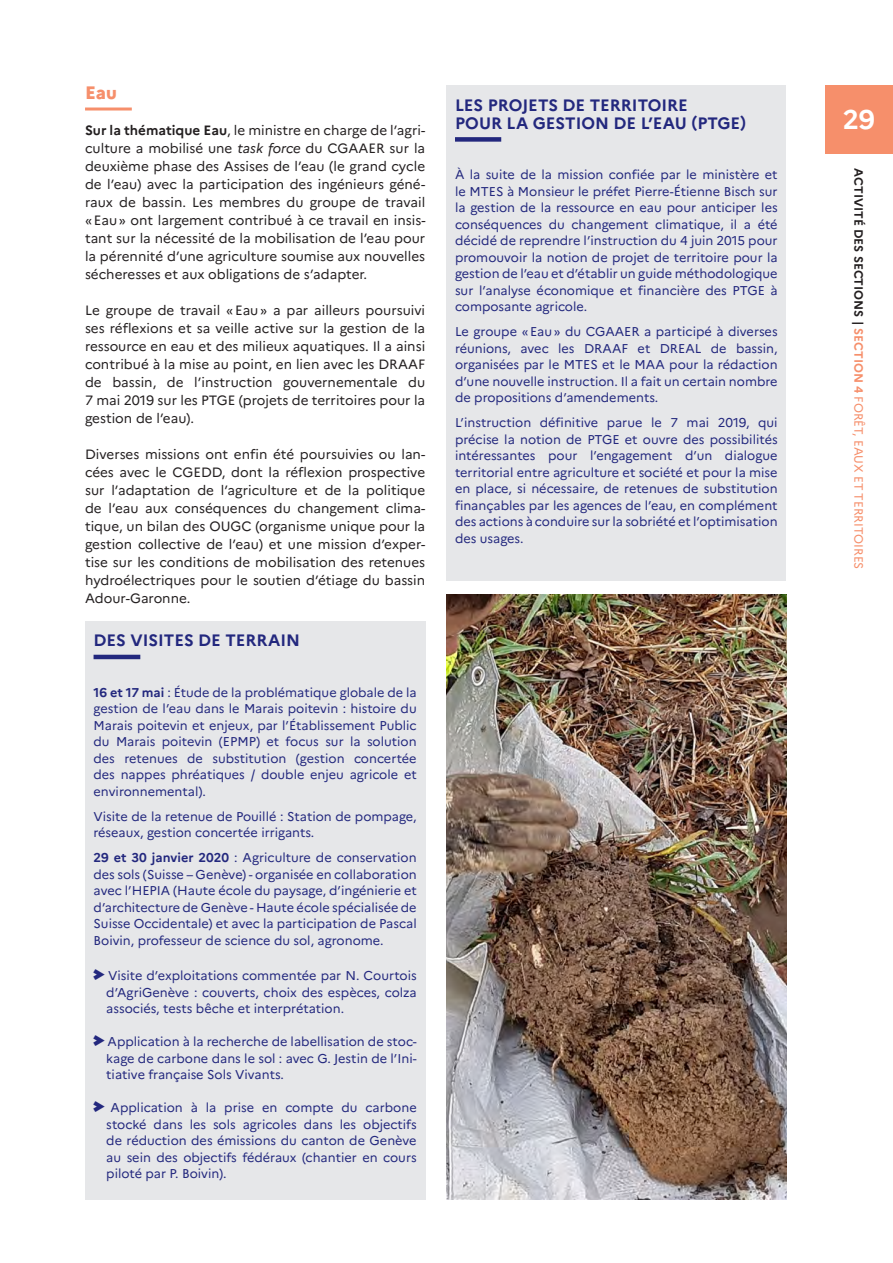
<style>
.page{position:relative;width:893px;height:1263px;background:#fff}
.page>*{position:absolute;margin:0;border:0;box-sizing:border-box;transform-origin:0 0}
.t1{font:700 27px "Marianne";color:#fff}
._03_Inter_Rose{font:800 18px "Marianne";color:#f68f6b}
.titre_encadre{font:700 16.5px/18px "Marianne";color:#23287e}
._07_TEXTE_COURANT{font:13.5px/18px "Marianne";color:#231f20;text-align:justify}
.Encadré_-_Texte_bleu{font:12.75px/16.5px "Marianne";color:#23287e;text-align:justify}
.texte_encadre_retrai{font:12.75px/16.5px "Marianne";color:#23287e;text-align:justify}
.t2{font:12px "Marianne";color:#f68f6b}
.s1{font-weight:700}
.s2{font-style:italic}
.s3{font-family:"Arrowstfb";font-size:13.5px}
.s4{font-weight:700;color:#231f20}
</style>
<div class="page">
<div style="left:825px;top:85px;width:68px;height:68px;background:#f68f6b"></div>
<hr style="left:85px;top:108px;width:47px;height:3px;background:#f68f6b">
<div style="left:446px;top:86px;width:340px;height:494px;background:#e6e7e9"></div>
<div style="left:455px;top:137px;width:46px;height:5px;background:#23287e"></div>
<div style="left:85px;top:621px;width:340px;height:578px;background:#e6e7e9"></div>
<hr style="left:94px;top:655px;width:46px;height:4px;background:#23287e">
<img style="left:446px;top:594px;width:341px;height:605px">
<p class="_03_Inter_Rose" style="left:85px;top:82px;width:33px">Eau</p>
<p class="_07_TEXTE_COURANT" style="left:85px;top:121px;width:342px"><span class="s1">Sur la thématique Eau</span>, le ministre en charge de l’agri&shy;culture a mobilisé une <span class="s2">task force</span> du CGAAER sur la deuxième phase des Assises de l’eau (le grand cycle de l’eau) avec la participation des ingénieurs géné&shy;raux de bassin. Les membres du groupe de travail «Eau» ont largement contribué à ce travail en insis&shy;tant sur la nécessité de la mobilisation de l’eau pour la pérennité d’une agriculture soumise aux nouvelles sécheresses et aux obligations de s’adapter.</p>
<p class="_07_TEXTE_COURANT" style="left:85px;top:301px;width:342px">Le groupe de travail «Eau» a par ailleurs poursuivi ses réflexions et sa veille active sur la gestion de la ressource en eau et des milieux aquatiques. Il a ainsi contribué à la mise au point, en lien avec les DRAAF de bassin, de l’instruction gouvernementale du 7 mai 2019 sur les PTGE (projets de territoires pour la gestion de l’eau).</p>
<p class="_07_TEXTE_COURANT" style="left:85px;top:445px;width:342px">Diverses missions ont enfin été poursuivies ou lan&shy;cées avec le CGEDD, dont la réflexion prospective sur l’adaptation de l’agriculture et de la politique de l’eau aux conséquences du changement clima&shy;tique, un bilan des OUGC (organisme unique pour la gestion collective de l’eau) et une mission d’exper&shy;tise sur les conditions de mobilisation des retenues hydroélectriques pour le soutien d’étiage du bassin Adour-Garonne.</p>
<p class="titre_encadre" style="left:94px;top:631px;width:208px">DES VISITES DE TERRAIN</p>
<p class="Encadré_-_Texte_bleu" style="left:94px;top:684px;width:325px"><span class="s1">16 et 17 mai</span> : Étude de la problématique globale de la gestion de l’eau dans le Marais poitevin : histoire du Marais poitevin et enjeux, par l’Établissement Public du Marais poitevin (EPMP) et focus sur la solution des retenues de substitution (gestion concertée des nappes phréatiques / double enjeu agricole et environnemental).</p>
<p class="Encadré_-_Texte_bleu" style="left:94px;top:808px;width:325px">Visite de la retenue de Pouillé : Station de pompage, réseaux, gestion concertée irrigants.</p>
<p class="Encadré_-_Texte_bleu" style="left:94px;top:849px;width:325px"><span class="s1">29 et 30 janvier 2020</span> : Agriculture de conservation des sols (Suisse – Genève) - organisée en collaboration avec l’HEPIA (Haute école du paysage, d’ingénierie et d’architecture de Genève - Haute école spécialisée de Suisse Occidentale) et avec la participation de Pascal Boivin, professeur de science du sol, agronome.</p>
<p class="texte_encadre_retrai" style="left:106px;top:967px;width:312px;text-indent:-13px"><span class="s3">p</span> Visite d’exploitations commentée par N. Courtois d’AgriGenève : couverts, choix des espèces, colza associés, tests bêche et interprétation.</p>
<p class="texte_encadre_retrai" style="left:106px;top:1033px;width:312px;text-indent:-13px"><span class="s3">p</span> Application à la recherche de labellisation de stoc&shy;kage de carbone dans le sol : avec G. Jestin de l’Ini&shy;tiative française Sols Vivants.</p>
<p class="texte_encadre_retrai" style="left:106px;top:1099px;width:312px;text-indent:-13px"><span class="s3">p</span> Application à la prise en compte du carbone stocké dans les sols agricoles dans les objectifs de réduction des émissions du canton de Genève au sein des objectifs fédéraux (chantier en cours piloté par P. Boivin).</p>
<p class="titre_encadre" style="left:455px;top:96px;width:293px">LES PROJETS DE TERRITOIRE<br>POUR LA GESTION DE L’EAU (PTGE)</p>
<p class="Encadré_-_Texte_bleu" style="left:455px;top:166px;width:324px">À la suite de la mission confiée par le ministère et le MTES à Monsieur le préfet Pierre-Étienne Bisch sur la gestion de la ressource en eau pour anticiper les conséquences du changement climatique, il a été décidé de reprendre l’instruction du 4 juin 2015 pour promouvoir la notion de projet de territoire pour la gestion de l’eau et d’établir un guide méthodologique sur l’analyse économique et financière des PTGE à composante agricole.</p>
<p class="Encadré_-_Texte_bleu" style="left:455px;top:323px;width:324px">Le groupe «Eau» du CGAAER a participé à diverses réunions, avec les DRAAF et DREAL de bassin, organisées par le MTES et le MAA pour la rédaction d’une nouvelle instruction. Il a fait un certain nombre de propositions d’amendements.</p>
<p class="Encadré_-_Texte_bleu" style="left:455px;top:414px;width:324px">L’instruction définitive parue le 7 mai 2019, qui précise la notion de PTGE et ouvre des possibilités intéressantes pour l’engagement d’un dialogue territorial entre agriculture et société et pour la mise en place, si nécessaire, de retenues de substitution finançables par les agences de l’eau, en complément des actions à conduire sur la sobriété et l’optimisation des usages.</p>
<h1 class="t1" style="left:843px;top:103px;width:34px">29</h1>
<p class="t2" style="left:866px;top:168px;width:402px;rotate:90deg"><span class="s4">ACTIVITÉ DES SECTIONS |</span> <span class="s1">SECTION 4</span> FORÊT, EAUX ET TERRITOIRES</p>
</div>
